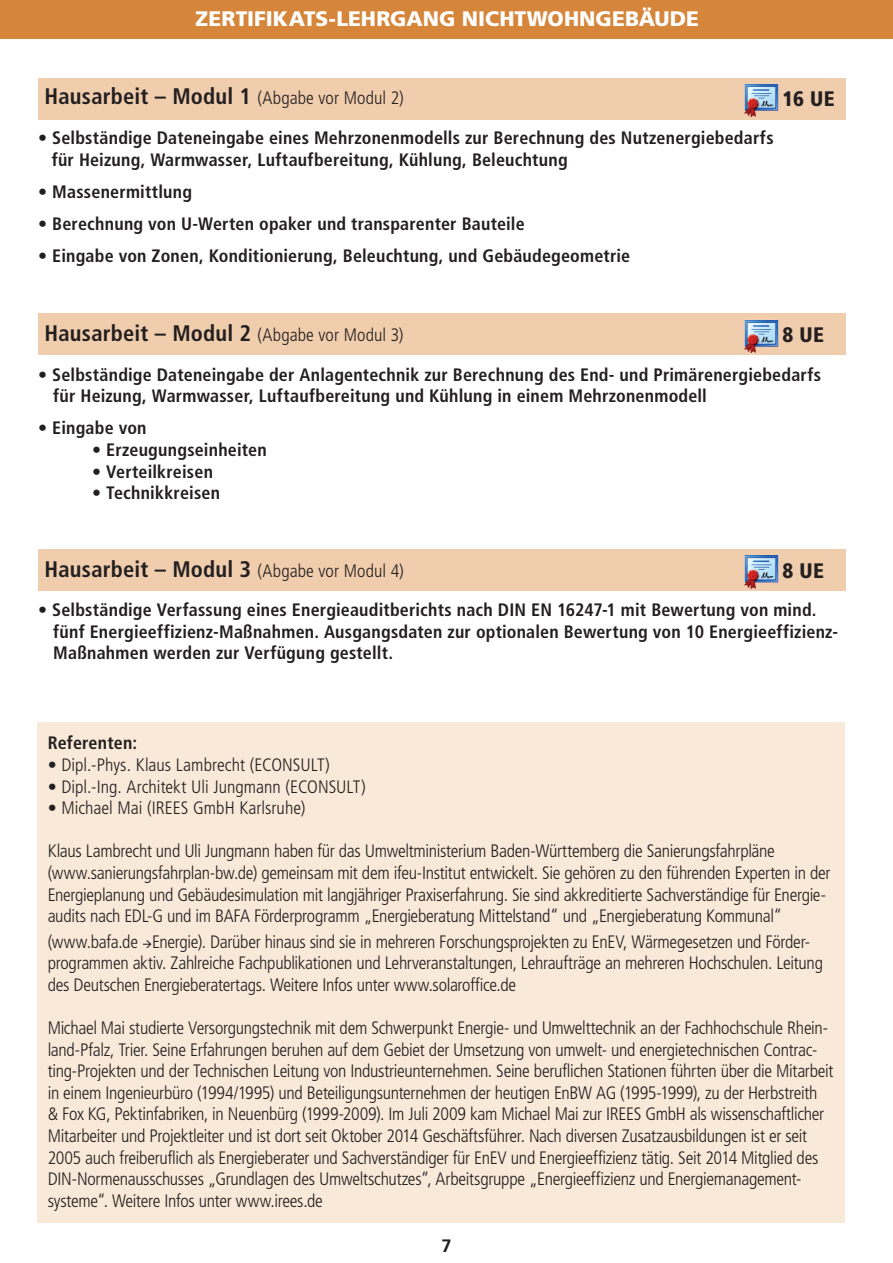
<style>
.page{position:relative;width:893px;height:1263px;background:#fff}
.page>*{position:absolute;margin:0;border:0;box-sizing:border-box;transform-origin:0 0}
.t1{font:700 condensed 22.5px "Frutiger LT";letter-spacing:.01em;color:#231f20}
.t2{font:900 21px "Frutiger LT";color:#fff}
.t3{font:900 condensed 21px "Frutiger LT";letter-spacing:.02em;color:#231f20}
.t4{font:300 condensed 18px/21.6px "Frutiger LT";letter-spacing:-.02em;color:#231f20}
.t5{font:700 condensed 18px/21.6px "Frutiger LT";letter-spacing:.01em;color:#231f20}
.t6{font:300 condensed 18px "Frutiger LT";color:#231f20}
.t7{font:700 18px "Frutiger LT";color:#231f20}
.s1{font-weight:300;font-size:18px}
</style>
<div class="page">
<div style="left:0;top:0;width:893px;height:38px;background:#d5863a"></div>
<div style="left:38px;top:78px;width:808px;height:41px;background:#f0cdac"></div>
<div style="left:38px;top:314px;width:808px;height:41px;background:#f0cdac"></div>
<img style="left:744px;top:84px;width:35px;height:33px">
<img style="left:744px;top:320px;width:35px;height:33px">
<div style="left:38px;top:549px;width:808px;height:41px;background:#f0cdac"></div>
<img style="left:744px;top:555px;width:35px;height:33px">
<div style="left:38px;top:722px;width:807px;height:500px;background:#f8e9d8"></div>
<p class="t2" style="left:196px;top:6px;width:505px">ZERTIFIKATS-LEHRGANG NICHTWOHNGEBÄUDE</p>
<p class="t1" style="left:44px;top:83px;width:361px">Hausarbeit – Modul 1 <span class="s1">(Abgabe vor Modul 2)</span></p>
<p class="t5" style="left:38px;top:127px;width:737px">• Selbständige Dateneingabe eines Mehrzonenmodells zur Berechnung des Nutzenergiebedarfs</p>
<p class="t5" style="left:52px;top:149px;width:517px">für Heizung, Warmwasser, Luftaufbereitung, Kühlung, Beleuchtung</p>
<p class="t5" style="left:38px;top:181px;width:155px">• Massenermittlung</p>
<p class="t5" style="left:38px;top:213px;width:488px">• Berechnung von U-Werten opaker und transparenter Bauteile</p>
<p class="t5" style="left:38px;top:245px;width:593px">• Eingabe von Zonen, Konditionierung, Beleuchtung, und Gebäudegeometrie</p>
<p class="t3" style="left:783px;top:86px;width:53px">16 UE</p>
<p class="t1" style="left:44px;top:320px;width:361px">Hausarbeit – Modul 2 <span class="s1">(Abgabe vor Modul 3)</span></p>
<p class="t5" style="left:53px;top:364px;width:769px;text-indent:-15px">• Selbständige Dateneingabe der Anlagentechnik zur Berechnung des End- und Primärenergiebedarfs für Heizung, Warmwasser, Luftaufbereitung und Kühlung in einem Mehrzonenmodell</p>
<p class="t5" style="left:38px;top:417px;width:110px">• Eingabe von</p>
<p class="t5" style="left:92px;top:439px;width:176px">• Erzeugungseinheiten</p>
<p class="t5" style="left:92px;top:461px;width:122px">• Verteilkreisen</p>
<p class="t5" style="left:92px;top:482px;width:129px">• Technikkreisen</p>
<p class="t3" style="left:783px;top:322px;width:43px">8 UE</p>
<p class="t1" style="left:44px;top:555px;width:361px">Hausarbeit – Modul 3 <span class="s1">(Abgabe vor Modul 4)</span></p>
<p class="t5" style="left:53px;top:599px;width:786px;text-indent:-15px">• Selbständige Verfassung eines Energieauditberichts nach DIN EN 16247-1 mit Bewertung von mind. fünf Energieeffizienz-Maßnahmen. Ausgangsdaten zur optionalen Bewertung von 10 Energieeffizienz-<br>Maßnahmen werden zur Verfügung gestellt.</p>
<p class="t3" style="left:783px;top:558px;width:43px">8 UE</p>
<p class="t5" style="left:48px;top:732px;width:91px">Referenten:</p>
<p class="t6" style="left:48px;top:754px;width:284px">• Dipl.-Phys. Klaus Lambrecht (ECONSULT)</p>
<p class="t6" style="left:48px;top:776px;width:319px">• Dipl.-Ing. Architekt Uli Jungmann (ECONSULT)</p>
<p class="t6" style="left:48px;top:798px;width:259px">• Michael Mai (IREES GmbH Karlsruhe)</p>
<p class="t4" style="left:48px;top:840px;width:729px">Klaus Lambrecht und Uli Jungmann haben für das Umweltministerium Baden-Württemberg die Sanierungsfahrpläne</p>
<p class="t4" style="left:48px;top:862px;width:784px">(www.sanierungsfahrplan-bw.de) gemeinsam mit dem ifeu-Institut entwickelt. Sie gehören zu den führenden Experten in der<br>Energieplanung und Gebäudesimulation mit langjähriger Praxiserfahrung. Sie sind akkreditierte Sachverständige für Energie&shy;audits nach EDL-G und im BAFA Förderprogramm „Energieberatung Mittelstand“ und „Energieberatung Kommunal“</p>
<p class="t4" style="left:48px;top:931px;width:777px">(www.bafa.de →Energie). Darüber hinaus sind sie in mehreren Forschungsprojekten zu EnEV, Wärmegesetzen und Förder&shy;programmen aktiv. Zahlreiche Fachpublikationen und Lehrveranstaltungen, Lehraufträge an mehreren Hochschulen. Leitung des Deutschen Energieberatertags. Weitere Infos unter www.solaroffice.de</p>
<p class="t4" style="left:48px;top:1017px;width:787px">Michael Mai studierte Versorgungstechnik mit dem Schwerpunkt Energie- und Umwelttechnik an der Fachhochschule Rhein&shy;land-Pfalz, Trier. Seine Erfahrungen beruhen auf dem Gebiet der Umsetzung von umwelt- und energietechnischen Contrac&shy;ting-Projekten und der Technischen Leitung von Industrieunternehmen. Seine beruflichen Stationen führten über die Mitarbeit in einem Ingenieurbüro (1994/1995) und Beteiligungsunternehmen der heutigen EnBW AG (1995-1999), zu der Herbstreith<br>&amp; Fox KG, Pektinfabriken, in Neuenbürg (1999-2009). Im Juli 2009 kam Michael Mai zur IREES GmbH als wissenschaftlicher Mitarbeiter und Projektleiter und ist dort seit Oktober 2014 Geschäftsführer. Nach diversen Zusatzausbildungen ist er seit 2005 auch freiberuflich als Energieberater und Sachverständiger für EnEV und Energieeffizienz tätig. Seit 2014 Mitglied des DIN-Normenausschusses „Grundlagen des Umweltschutzes“, Arbeitsgruppe „Energieeffizienz und Energiemanagement&shy;systeme“. Weitere Infos unter www.irees.de</p>
<p class="t7" style="left:441px;top:1235px;width:12px">7</p>
</div>
